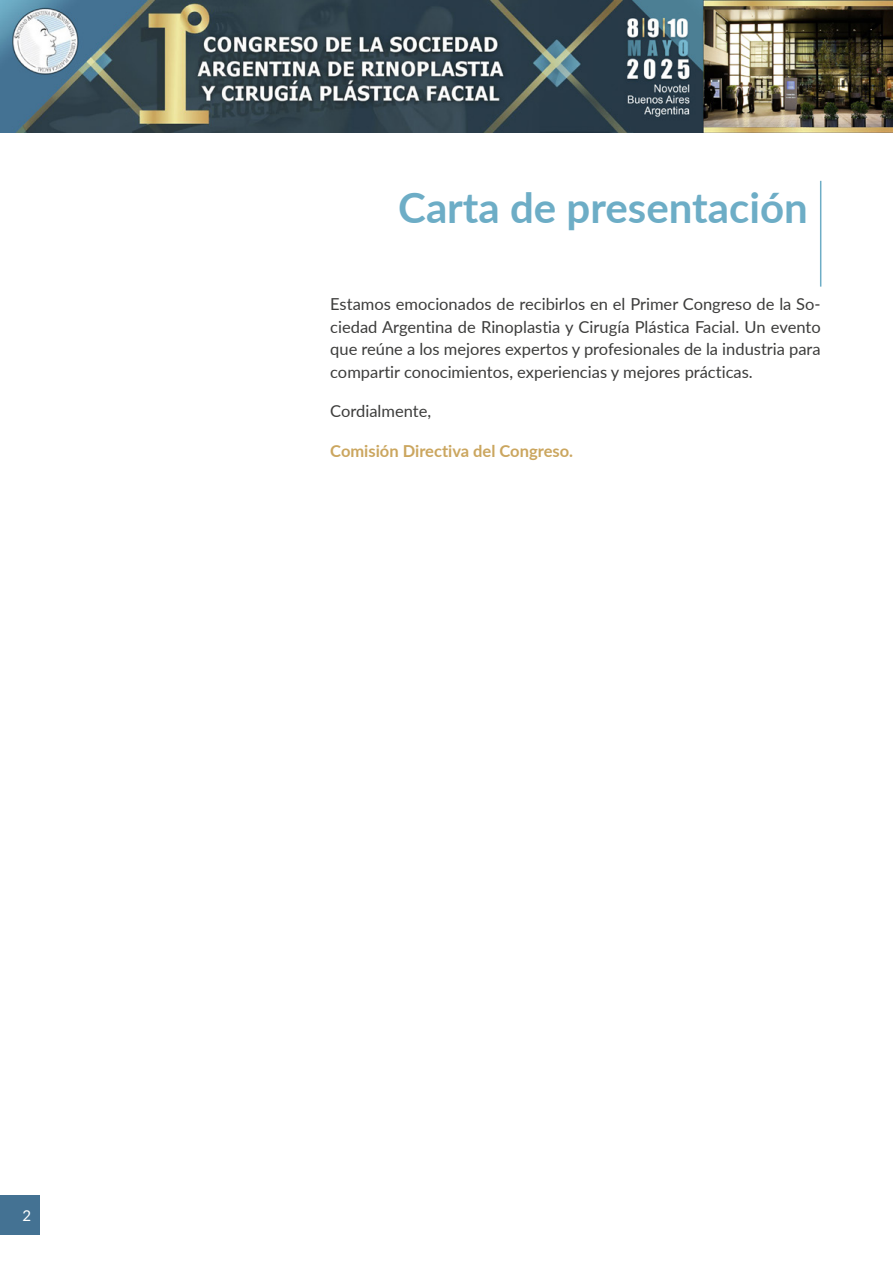
<style>
.page{position:relative;width:893px;height:1263px;background:#fff}
.page>*{position:absolute;margin:0;border:0;box-sizing:border-box;transform-origin:0 0}
.t1{font:700 42px "Lato";color:#6dadc6}
.t2{font:16.5px/22.5px "Lato";color:#3c3c3b;text-align:justify}
.t3{font:700 16.5px "Lato";color:#cba65f}
.t4{font:15px "Lato";color:#fff}
</style>
<div class="page">
<div style="left:0;top:1195px;width:40px;height:39px;background:#447293"></div>
<img style="left:0;top:0;width:893px;height:132px">
<hr style="left:820px;top:181px;width:1px;height:106px;background:#6dadc6">
<p class="t4" style="left:22px;top:1204px;width:10px">2</p>
<h1 class="t1" style="left:398px;top:177px;width:411px">Carta de presentación</h1>
<p class="t2" style="left:330px;top:292px;width:492px">Estamos emocionados de recibirlos en el Primer Congreso de la So&shy;ciedad Argentina de Rinoplastia y Cirugía Plástica Facial. Un evento que reúne a los mejores expertos y profesionales de la industria para compartir conocimientos, experiencias y mejores prácticas.</p>
<p class="t2" style="left:330px;top:399px;width:102px">Cordialmente,</p>
<p class="t3" style="left:330px;top:439px;width:244px">Comisión Directiva del Congreso.</p>
</div>
